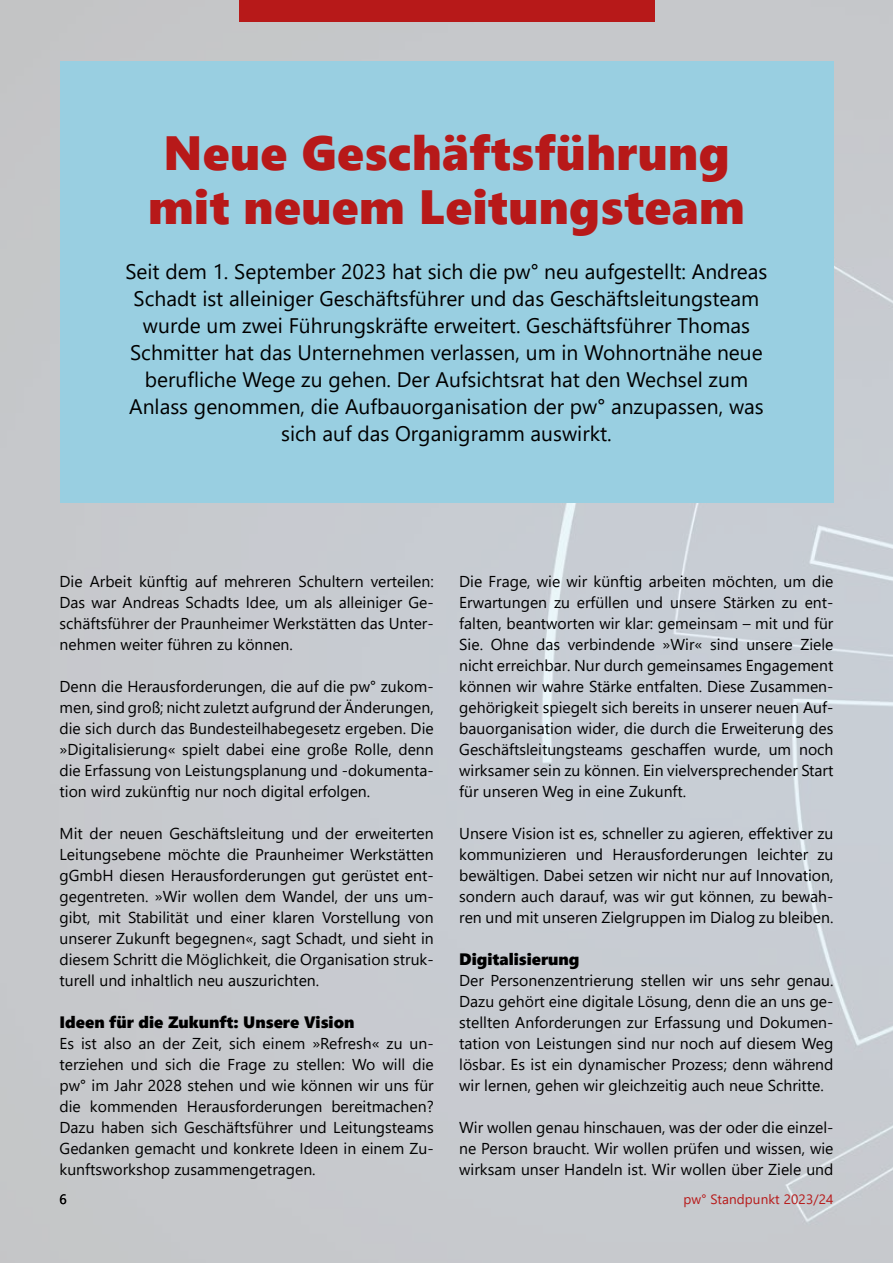
<style>
.page{position:relative;width:893px;height:1263px;background:#c7cad0}
.page>*{position:absolute;margin:0;border:0;box-sizing:border-box;transform-origin:0 0}
.t1{font:48px/54px "Segoe UI Black";letter-spacing:.01em;color:#b71919;text-align:center}
.t2{font:21px/27px "Segoe UI";color:#000;text-align:center}
.t3{font:16.5px "Segoe UI Black";color:#000}
.t4{font:15.75px/21px "Segoe UI";color:#000;text-align:justify}
.t5{font:13.5px "Segoe UI";letter-spacing:.01em;color:#b71919}
.t6{font:13.5px "Segoe UI";color:#000}
</style>
<div class="page">
<div style="left:60px;top:62px;width:773px;height:441px;background:#99cfe1"></div>
<div style="left:239px;top:0;width:415px;height:21px;background:#b71919"></div>
<h1 class="t1" style="left:148px;top:123px;width:598px">Neue Geschäftsführung mit neuem Leitungsteam</h1>
<p class="t2" style="left:125px;top:256px;width:644px">Seit dem 1. September 2023 hat sich die pw° neu aufgestellt: Andreas Schadt ist alleiniger Geschäftsführer und das Geschäftsleitungsteam wurde um zwei Führungskräfte erweitert. Geschäftsführer Thomas Schmitter hat das Unternehmen verlassen, um in Wohnortnähe neue berufliche Wege zu gehen. Der Aufsichtsrat hat den Wechsel zum Anlass genommen, die Aufbauorganisation der pw° anzupassen, was sich auf das Organigramm auswirkt.</p>
<p class="t4" style="left:60px;top:570px;width:376px">Die Arbeit künftig auf mehreren Schultern verteilen:<br>Das war Andreas Schadts Idee, um als alleiniger Ge&shy;schäftsführer der Praunheimer Werkstätten das Unter&shy;nehmen weiter führen zu können.</p>
<p class="t4" style="left:60px;top:675px;width:376px">Denn die Herausforderungen, die auf die pw° zukom&shy;men, sind groß; nicht zuletzt aufgrund der Änderungen, die sich durch das Bundesteilhabegesetz ergeben. Die »Digitalisierung« spielt dabei eine große Rolle, denn die Erfassung von Leistungsplanung und -dokumenta&shy;tion wird zukünftig nur noch digital erfolgen.</p>
<p class="t4" style="left:60px;top:822px;width:376px">Mit der neuen Geschäftsleitung und der erweiterten Leitungsebene möchte die Praunheimer Werkstätten gGmbH diesen Herausforderungen gut gerüstet ent&shy;gegentreten. »Wir wollen dem Wandel, der uns um&shy;gibt, mit Stabilität und einer klaren Vorstellung von unserer Zukunft begegnen«, sagt Schadt, und sieht in diesem Schritt die Möglichkeit, die Organisation struk&shy;turell und inhaltlich neu auszurichten.</p>
<p class="t3" style="left:60px;top:1010px;width:296px">Ideen für die Zukunft: Unsere Vision</p>
<p class="t4" style="left:60px;top:1032px;width:376px">Es ist also an der Zeit, sich einem »Refresh« zu un&shy;terziehen und sich die Frage zu stellen: Wo will die pw° im Jahr 2028 stehen und wie können wir uns für die kommenden Herausforderungen bereitmachen?<br>Dazu haben sich Geschäftsführer und Leitungsteams Gedanken gemacht und konkrete Ideen in einem Zu&shy;kunftsworkshop zusammengetragen.</p>
<p class="t4" style="left:459px;top:570px;width:376px">Die Frage, wie wir künftig arbeiten möchten, um die Erwartungen zu erfüllen und unsere Stärken zu ent&shy;falten, beantworten wir klar: gemeinsam – mit und für Sie. Ohne das verbindende »Wir« sind unsere Ziele nicht erreichbar. Nur durch gemeinsames Engagement können wir wahre Stärke entfalten. Diese Zusammen&shy;gehörigkeit spiegelt sich bereits in unserer neuen Auf&shy;bauorganisation wider, die durch die Erweiterung des Geschäftsleitungsteams geschaffen wurde, um noch wirksamer sein zu können. Ein vielversprechender Start für unseren Weg in eine Zukunft.</p>
<p class="t4" style="left:459px;top:822px;width:376px">Unsere Vision ist es, schneller zu agieren, effektiver zu kommunizieren und Herausforderungen leichter zu bewältigen. Dabei setzen wir nicht nur auf Innovation, sondern auch darauf, was wir gut können, zu bewah&shy;ren und mit unseren Zielgruppen im Dialog zu bleiben.</p>
<p class="t3" style="left:459px;top:947px;width:122px">Digitalisierung</p>
<p class="t4" style="left:459px;top:969px;width:376px">Der Personenzentrierung stellen wir uns sehr genau.<br>Dazu gehört eine digitale Lösung, denn die an uns ge&shy;stellten Anforderungen zur Erfassung und Dokumen&shy;tation von Leistungen sind nur noch auf diesem Weg lösbar. Es ist ein dynamischer Prozess; denn während wir lernen, gehen wir gleichzeitig auch neue Schritte.</p>
<p class="t4" style="left:459px;top:1116px;width:376px">Wir wollen genau hinschauen, was der oder die einzel&shy;ne Person braucht. Wir wollen prüfen und wissen, wie wirksam unser Handeln ist. Wir wollen über Ziele und</p>
<p class="t6" style="left:60px;top:1186px;width:9px">6</p>
<p class="t5" style="left:683px;top:1186px;width:151px">pw° Standpunkt 2023/24</p>
</div>
